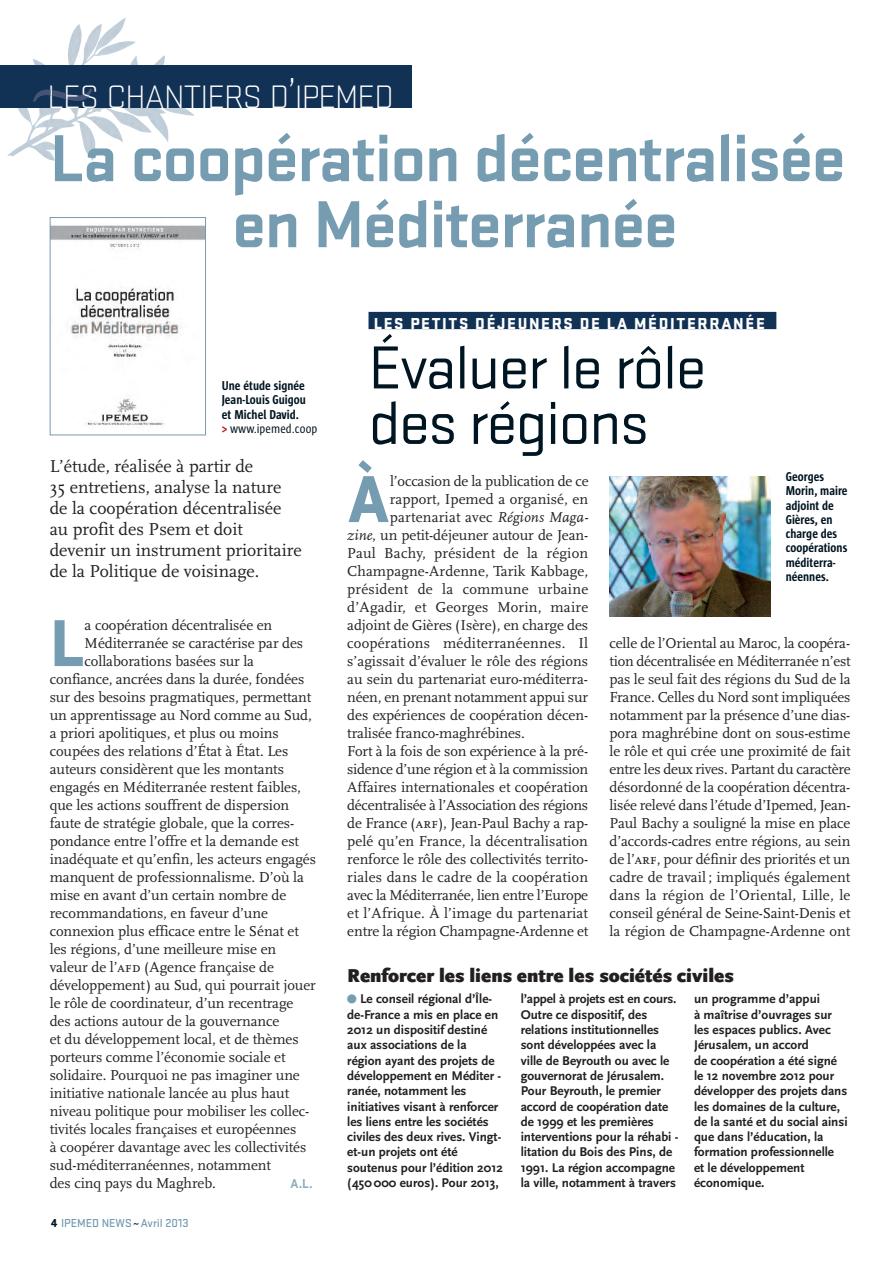
<style>
.page{position:relative;width:893px;height:1263px;background:#fff}
.page>*{position:absolute;margin:0;border:0;box-sizing:border-box;transform-origin:0 0}
.t1{font:700 69px/66px "Stratum No 1";letter-spacing:-.025em;color:#769cb2;text-align:center}
.t2{font:900 68.85px "Stratum No 1";color:#769cb2}
.t3{font:63px/55.5px "Stratum No 1";letter-spacing:-.025em;color:#001522}
.t4{font:300 33.75px "Stratum No 1";letter-spacing:-.025em;color:#fff}
.t5{font:900 19.5px "Scala Sans";color:#231f20}
.t6{font:18px/21px "Scala";color:#231f20}
.t7{font:900 16.5px "Stratum No 1";letter-spacing:.1em;color:#fff}
.t8{font:15px/18px "Scala";letter-spacing:-.005em;color:#231f20;text-align:justify}
.t9{font:15px "Scala";letter-spacing:.015em;color:#231f20}
.t10{font:700 13.5px "Stratum No 1";color:#87acbb}
.t11{font:700 13.2px/15.3px "Scala Sans";color:#231f20}
.t12{font:700 13.2px/14.2px "Sun Cd";letter-spacing:.005em;color:#001522}
.t13{font:500 12px "Stratum No 1";color:#769cb2}
.s1{font-size:45px}
.s2{color:#b62024}
.s3{font-weight:400}
.s4{font-family:"Scala Caps"}
.s5{font-weight:900;color:#001522}
.s6{color:#113155}
.s7{font-style:italic}
.s8{color:#769cb2}
</style>
<div class="page">
<img style="left:52px;top:225px;width:152px;height:201px">
<div style="left:50px;top:217px;width:156px;height:218px;border:1px solid #769cb2"></div>
<img style="left:7px;top:24px;width:187px;height:137px">
<div style="left:0;top:65px;width:412px;height:43px;background:#113155"></div>
<svg style="left:33px;top:89px;width:59px;height:13px"></svg>
<div style="left:369px;top:312px;width:407px;height:17px;background:#113155"></div>
<img style="left:609px;top:476px;width:162px;height:141px">
<h3 class="t4" style="left:47px;top:85px;width:348px">LES CHANTIERS D<span class="s1">’</span>IPEMED</h3>
<h1 class="t1" style="left:50px;top:132px;width:798px">La coopération décentralisée en Méditerranée</h1>
<p class="t12" style="left:222px;top:380px;width:97px">Une étude signée<br>Jean-Louis Guigou et Michel David.<br><span class="s2">&gt;</span> <span class="s3">www.ipemed.coop</span></p>
<p class="t6" style="left:50px;top:455px;width:254px">L’étude, réalisée à partir de<br>35 entretiens, analyse la nature de la coopération décentralisée au profit des Psem et doit devenir un instrument prioritaire de la Politique de voisinage.</p>
<h2 class="t2" style="left:50px;top:620px;width:37px">L</h2>
<p class="t8" style="left:85px;top:616px;width:189px">a coopération décentralisée en</p>
<p class="t8" style="left:85px;top:634px;width:220px">Méditerranée se caractérise par des</p>
<p class="t8" style="left:85px;top:652px;width:171px">collaborations basées sur la</p>
<p class="t8" style="left:50px;top:670px;width:256px">confiance, ancrées dans la durée, fondées</p>
<p class="t8" style="left:50px;top:688px;width:263px">sur des besoins pragma tiques, permettant</p>
<p class="t8" style="left:50px;top:706px;width:264px">un apprentissage au Nord comme au Sud,</p>
<p class="t8" style="left:50px;top:724px;width:231px">a priori apolitiques, et plus ou moins</p>
<p class="t8" style="left:50px;top:742px;width:240px">coupées des relations d’État à État. Les</p>
<p class="t8" style="left:50px;top:760px;width:236px">auteurs considèrent que les montants</p>
<p class="t8" style="left:50px;top:778px;width:253px">engagés en Méditerranée restent faibles,</p>
<p class="t8" style="left:50px;top:796px;width:241px">que les actions souffrent de dispersion</p>
<p class="t8" style="left:50px;top:814px;width:246px">faute de stratégie globale, que la corres -</p>
<p class="t8" style="left:50px;top:832px;width:251px">pondance entre l’offre et la demande est</p>
<p class="t8" style="left:50px;top:850px;width:268px">inadéquate et qu’enfin, les acteurs engagés</p>
<p class="t8" style="left:50px;top:868px;width:256px">manquent de profession nalisme. D’où la</p>
<p class="t8" style="left:50px;top:886px;width:238px">mise en avant d’un certain nombre de</p>
<p class="t8" style="left:50px;top:904px;width:220px">recomman dations, en faveur d’une</p>
<p class="t8" style="left:50px;top:922px;width:251px">connexion plus efficace entre le Sénat et</p>
<p class="t8" style="left:50px;top:940px;width:228px">les régions, d’une meilleure mise en</p>
<p class="t8" style="left:50px;top:958px;width:226px">valeur de l’<span class="s4">afd</span> (Agence française de</p>
<p class="t8" style="left:50px;top:976px;width:268px">développement) au Sud, qui pourrait jouer</p>
<p class="t8" style="left:50px;top:994px;width:245px">le rôle de coordinateur, d’un recentrage</p>
<p class="t8" style="left:50px;top:1012px;width:231px">des actions autour de la gouvernance</p>
<p class="t8" style="left:50px;top:1030px;width:250px">et du développement local, et de thèmes</p>
<p class="t8" style="left:50px;top:1048px;width:237px">porteurs comme l’économie sociale et</p>
<p class="t8" style="left:50px;top:1066px;width:252px">solidaire. Pourquoi ne pas imaginer une</p>
<p class="t8" style="left:50px;top:1084px;width:241px">initiative nationale lancée au plus haut</p>
<p class="t8" style="left:50px;top:1102px;width:261px">niveau politique pour mobiliser les collec -</p>
<p class="t8" style="left:50px;top:1120px;width:248px">tivités locales françaises et européennes</p>
<p class="t8" style="left:50px;top:1138px;width:258px">à coopérer davantage avec les collectivités</p>
<p class="t8" style="left:50px;top:1156px;width:223px">sud-méditerranéennes, notam ment</p>
<p class="t8" style="left:50px;top:1174px;width:168px">des cinq pays du Maghreb.</p>
<p class="t10" style="left:290px;top:1179px;width:24px">A.L.</p>
<p class="t13" style="left:51px;top:1218px;width:139px"><span class="s5">4</span> IPEMED NEWS<span class="s6">~</span>Avril 2013</p>
<p class="t7" style="left:374px;top:318px;width:404px">LES PETITS DÉJEUNERS DE LA MÉDITERRANÉE <span class="s6">.</span></p>
<h3 class="t3" style="left:369px;top:346px;width:339px">Évaluer le rôle des régions</h3>
<h2 class="t2" style="left:347px;top:476px;width:44px">À</h2>
<p class="t8" style="left:390px;top:472px;width:200px">l’occasion de la publication de ce</p>
<p class="t8" style="left:390px;top:490px;width:200px">rapport, Ipemed a organisé, en</p>
<p class="t9" style="left:390px;top:508px;width:200px">partenariat avec <span class="s7">Régions Maga-</span></p>
<p class="t8" style="left:347px;top:526px;width:242px"><span class="s7">zine</span>, un petit-déjeuner autour de Jean-</p>
<p class="t9" style="left:347px;top:544px;width:242px">Paul Bachy, président de la région</p>
<p class="t8" style="left:347px;top:562px;width:243px">Champagne-Ardenne, Tarik Kabbage,</p>
<p class="t9" style="left:347px;top:580px;width:242px">président de la commune urbaine</p>
<p class="t9" style="left:347px;top:598px;width:242px">d’Agadir, et Georges Morin, maire</p>
<p class="t8" style="left:347px;top:616px;width:242px">adjoint de Gières (Isère), en charge des</p>
<p class="t9" style="left:347px;top:634px;width:242px">coopérations méditerranéennes. Il</p>
<p class="t8" style="left:347px;top:652px;width:242px">s’agissait d’évaluer le rôle des régions</p>
<p class="t8" style="left:347px;top:670px;width:242px">au sein du partenariat euro-méditerra-</p>
<p class="t8" style="left:347px;top:688px;width:242px">néen, en prenant notamment appui sur</p>
<p class="t8" style="left:347px;top:706px;width:242px">des expériences de coopération décen-</p>
<p class="t8" style="left:347px;top:724px;width:179px">tralisée franco-maghrébines.</p>
<p class="t8" style="left:347px;top:742px;width:242px">Fort à la fois de son expérience à la pré-</p>
<p class="t8" style="left:347px;top:760px;width:242px">sidence d’une région et à la commission</p>
<p class="t8" style="left:347px;top:778px;width:242px">Affaires internationales et coopération</p>
<p class="t8" style="left:347px;top:796px;width:242px">décentralisée à l’Association des régions</p>
<p class="t8" style="left:347px;top:814px;width:242px">de France (<span class="s4">arf</span>), Jean-Paul Bachy a rap-</p>
<p class="t8" style="left:347px;top:832px;width:242px">pelé qu’en France, la décentralisation</p>
<p class="t8" style="left:347px;top:850px;width:242px">renforce le rôle des collectivités territo-</p>
<p class="t8" style="left:347px;top:868px;width:242px">riales dans le cadre de la coopération</p>
<p class="t8" style="left:347px;top:886px;width:242px">avec la Méditerranée, lien entre l’Europe</p>
<p class="t8" style="left:347px;top:904px;width:242px">et l’Afrique. À l’image du partenariat</p>
<p class="t8" style="left:347px;top:922px;width:243px">entre la région Champagne-Ardenne et</p>
<p class="t12" style="left:786px;top:470px;width:63px">Georges<br>Morin, maire adjoint de<br>Gières, en charge des coopérations méditerra - néennes.</p>
<p class="t8" style="left:609px;top:634px;width:243px">celle de l’Oriental au Maroc, la coopéra&shy;tion décentralisée en Méditerranée n’est pas le seul fait des régions du Sud de la France. Celles du Nord sont impliquées notamment par la présence d’une dias&shy;pora maghrébine dont on sous-estime le rôle et qui crée une proximité de fait entre les deux rives. Partant du caractère désordonné de la coopération décentra&shy;lisée relevé dans l’étude d’Ipemed, Jean-Paul Bachy a souligné la mise en place d’accords-cadres entre régions, au sein de l’<span class="s4">arf</span>, pour définir des priorités et un cadre de travail ; impliqués également dans la région de l’Oriental, Lille, le conseil général de Seine-Saint-Denis et la région de Champagne-Ardenne ont</p>
<h3 class="t5" style="left:347px;top:964px;width:388px">Renforcer les liens entre les sociétés civiles</h3>
<p class="t11" style="left:347px;top:991px;width:157px"><span class="s8">●</span> Le conseil régional d’Île&shy;de-France a mis en place en<br>2012 un dispositif destiné aux associations de la région ayant des projets de développement en Méditer - ranée, notamment les initiatives visant à renforcer les liens entre les sociétés civiles des deux rives. Vingt&shy;et-un projets ont été soutenus pour l’édition 2012 (450 000 euros). Pour 2013,</p>
<p class="t11" style="left:521px;top:991px;width:159px">l’appel à projets est en cours.<br>Outre ce dispositif, des relations institu tion nelles sont développées avec la ville de Beyrouth ou avec le gouvernorat de Jérusalem.<br>Pour Beyrouth, le premier accord de coopéra tion date de 1999 et les premières interventions pour la réhabi - litation du Bois des Pins, de<br>1991. La région accompagne la ville, notam ment à travers</p>
<p class="t11" style="left:694px;top:991px;width:155px">un programme d’appui<br>à maîtrise d’ouvrages sur les espaces publics. Avec<br>Jérusalem, un accord<br>de coopération a été signé le 12 novembre 2012 pour développer des projets dans les domaines de la culture, de la santé et du social ainsi que dans l’éducation, la formation professionnelle et le développement économique.</p>
</div>
